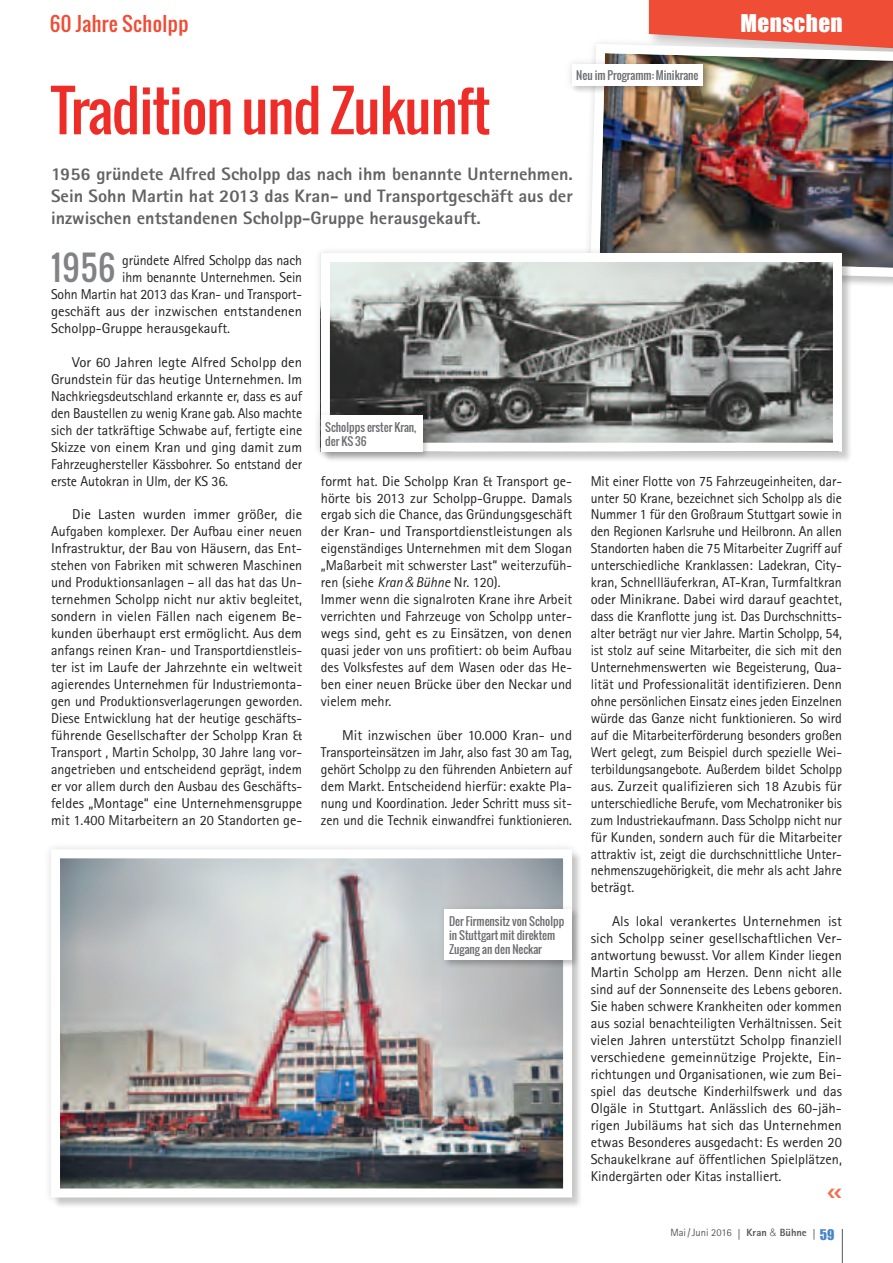
<style>
.page{position:relative;width:893px;height:1263px;background:#fff}
.page>*{position:absolute;margin:0;border:0;box-sizing:border-box;transform-origin:0 0}
.t1{font:55.5px "Oswald";letter-spacing:-.02em;color:#ee2d28}
.t2{font:33.6px "Oswald";color:#808285}
.t3{font:22.5px "Impact";letter-spacing:.02em;color:#fff}
.t4{font:19.5px "Oswald";letter-spacing:.02em;color:#ef4d35}
.t5{font:800 18px/21.6px "Rotis Sans Serif";color:#636366;text-align:justify}
.t6{font:14.25px/17px "Rotis Sans Serif";color:#231f20;text-align:justify}
.t7{font:11.25px/14.4px "Oswald";color:#6c6d70}
.t8{font:10.5px "Rotis Sans Serif";color:#57585a}
.s1{font-style:italic}
.s2{font-family:"Helvetica";font-weight:300;font-style:italic}
.s3{font-family:"Frutiger";font-weight:700;font-stretch:condensed;font-size:10.65px}
.s4{font-weight:800}
.s5{font-family:"Helvetica";font-weight:300}
.s6{font-family:"Impact";font-size:13.5px;color:#4786c6}
</style>
<div class="page">
<hr style="left:842px;top:1229px;width:1px;height:34px;background:#57585a">
<div style="left:649px;top:0;width:244px;height:36px;background:#ef4d35"></div>
<img style="left:589px;top:39px;width:304px;height:243px">
<div style="left:322px;top:254px;width:530px;height:208px;background:#f2f2f2"></div>
<div style="left:313px;top:245px;width:536px;height:214px;background:#231f20;opacity:.15"></div>
<img style="left:331px;top:263px;width:501px;height:179px">
<div style="left:321px;top:253px;width:521px;height:199px;border:9px solid #fff"></div>
<div style="left:43px;top:841px;width:537px;height:364px;background:#231f20;opacity:.15"></div>
<img style="left:61px;top:859px;width:501px;height:328px">
<div style="left:51px;top:849px;width:521px;height:348px;border:9px solid #fff"></div>
<div style="left:570px;top:62px;width:140px;height:32px;background:#231f20;opacity:.2"></div>
<div style="left:564px;top:56px;width:146px;height:37px;background:#231f20;opacity:.15"></div>
<div style="left:572px;top:64px;width:131px;height:22px;background:#fff"></div>
<div style="left:313px;top:407px;width:117px;height:52px;background:#231f20;opacity:.15"></div>
<div style="left:321px;top:415px;width:101px;height:37px;background:#fff"></div>
<div style="left:437px;top:901px;width:143px;height:66px;background:#231f20;opacity:.15"></div>
<div style="left:445px;top:909px;width:127px;height:51px;background:#fff"></div>
<h3 class="t4" style="left:50px;top:9px;width:140px">60 Jahre Scholpp</h3>
<h3 class="t3" style="left:740px;top:6px;width:104px">Menschen</h3>
<p class="t7" style="left:576px;top:68px;width:124px">Neu im Programm: Minikrane</p>
<h1 class="t1" style="left:51px;top:69px;width:441px">Tradition und Zukunft</h1>
<p class="t5" style="left:51px;top:163px;width:523px">1956 gründete Alfred Scholpp das nach ihm benannte Unternehmen.<br>Sein Sohn Martin hat 2013 das Kran- und Transportgeschäft aus der inzwischen entstandenen Scholpp-Gruppe herausgekauft.</p>
<h2 class="t2" style="left:51px;top:242px;width:66px">1956</h2>
<p class="t6" style="left:122px;top:252px;width:181px">gründete Alfred Scholpp das nach</p>
<p class="t6" style="left:122px;top:269px;width:181px">ihm benannte Unternehmen. Sein</p>
<p class="t6" style="left:51px;top:286px;width:253px">Sohn Martin hat 2013 das Kran- und Transport-</p>
<p class="t6" style="left:51px;top:303px;width:253px">geschäft aus der inzwischen entstandenen</p>
<p class="t6" style="left:51px;top:320px;width:181px">Scholpp-Gruppe herausgekauft.</p>
<p class="t6" style="left:51px;top:353px;width:253px;text-indent:21px">Vor 60 Jahren legte Alfred Scholpp den Grundstein für das heutige Unternehmen. Im Nachkriegsdeutschland erkannte er, dass es auf den Baustellen zu wenig Krane gab. Also machte sich der tatkräftige Schwabe auf, fertigte eine Skizze von einem Kran und ging damit zum Fahrzeughersteller Kässbohrer. So entstand der erste Autokran in Ulm, der KS 36.</p>
<p class="t6" style="left:51px;top:506px;width:253px;text-indent:21px">Die Lasten wurden immer größer, die Aufgaben komplexer. Der Aufbau einer neuen Infrastruktur, der Bau von Häusern, das Ent&shy;stehen von Fabriken mit schweren Maschinen und Produktionsanlagen – all das hat das Un&shy;ternehmen Scholpp nicht nur aktiv begleitet, sondern in vielen Fällen nach eigenem Be&shy;kunden überhaupt erst ermöglicht. Aus dem anfangs reinen Kran- und Transportdienstleis&shy;ter ist im Laufe der Jahrzehnte ein weltweit agierendes Unternehmen für Industriemonta&shy;gen und Produktionsverlagerungen geworden.<br>Diese Entwicklung hat der heutige geschäfts&shy;führende Gesellschafter der Scholpp Kran &amp; Transport , Martin Scholpp, 30 Jahre lang vor&shy;angetrieben und entscheidend geprägt, indem er vor allem durch den Ausbau des Geschäfts&shy;feldes „Montage“ eine Unternehmensgruppe mit 1.400 Mitarbeitern an 20 Standorten ge-</p>
<p class="t7" style="left:325px;top:419px;width:93px">Scholpps erster Kran, der KS 36</p>
<p class="t6" style="left:321px;top:472px;width:253px;text-align:left">formt hat. Die Scholpp Kran &amp; Transport ge&shy;hörte bis 2013 zur Scholpp-Gruppe. Damals ergab sich die Chance, das Gründungsgeschäft der Kran- und Transportdienstleistungen als eigenständiges Unternehmen mit dem Slogan „Maßarbeit mit schwerster Last“ weiterzufüh&shy;ren (siehe <span class="s1">Kran</span><span class="s2">&amp;</span><span class="s1">Bühne</span> Nr. 120).<br>Immer wenn die signalroten Krane ihre Arbeit verrichten und Fahrzeuge von Scholpp unter&shy;wegs sind, geht es zu Einsätzen, von denen quasi jeder von uns profitiert: ob beim Aufbau des Volksfestes auf dem Wasen oder das He&shy;ben einer neuen Brücke über den Neckar und vielem mehr.</p>
<p class="t6" style="left:321px;top:726px;width:253px;text-indent:21px">Mit inzwischen über 10.000 Kran- und Transporteinsätzen im Jahr, also fast 30 am Tag, gehört Scholpp zu den führenden Anbietern auf dem Markt. Entscheidend hierfür: exakte Pla&shy;nung und Koordination. Jeder Schritt muss sit&shy;zen und die Technik einwandfrei funktionieren.</p>
<p class="t7" style="left:449px;top:913px;width:117px">Der Firmensitz von Scholpp in Stuttgart mit direktem<br>Zugang an den Neckar</p>
<p class="t6" style="left:591px;top:472px;width:253px">Mit einer Flotte von 75 Fahrzeugeinheiten, dar&shy;unter 50 Krane, bezeichnet sich Scholpp als die Nummer 1 für den Großraum Stuttgart sowie in den Regionen Karlsruhe und Heilbronn. An allen Standorten haben die 75 Mitarbeiter Zugriff auf unterschiedliche Kranklassen: Ladekran, City&shy;kran, Schnellläuferkran, AT-Kran, Turmfaltkran oder Minikrane. Dabei wird darauf geachtet, dass die Kranflotte jung ist. Das Durchschnitts&shy;alter beträgt nur vier Jahre. Martin Scholpp, 54, ist stolz auf seine Mitarbeiter, die sich mit den Unternehmenswerten wie Begeisterung, Qua&shy;lität und Professionalität identifizieren. Denn ohne persönlichen Einsatz eines jeden Einzelnen würde das Ganze nicht funktionieren. So wird auf die Mitarbeiterförderung besonders großen Wert gelegt, zum Beispiel durch spezielle Wei&shy;terbildungsangebote. Außerdem bildet Scholpp aus. Zurzeit qualifizieren sich 18 Azubis für unterschiedliche Berufe, vom Mechatroniker bis zum Industriekaufmann. Dass Scholpp nicht nur für Kunden, sondern auch für die Mitarbeiter attraktiv ist, zeigt die durchschnittliche Unter&shy;nehmenszugehörigkeit, die mehr als acht Jahre beträgt.</p>
<p class="t6" style="left:591px;top:913px;width:253px;text-indent:21px">Als lokal verankertes Unternehmen ist sich Scholpp seiner gesellschaftlichen Ver&shy;antwortung bewusst. Vor allem Kinder liegen Martin Scholpp am Herzen. Denn nicht alle sind auf der Sonnenseite des Lebens geboren.<br>Sie haben schwere Krankheiten oder kommen aus sozial benachteiligten Verhältnissen. Seit vielen Jahren unterstützt Scholpp finanziell verschiedene gemeinnützige Projekte, Ein&shy;richtungen und Organisationen, wie zum Bei&shy;spiel das deutsche Kinderhilfswerk und das Olgäle in Stuttgart. Anlässlich des 60-jäh&shy;rigen Jubiläums hat sich das Unternehmen etwas Besonderes ausgedacht: Es werden 20<br>Schaukelkrane auf öffentlichen Spielplätzen, Kindergärten oder Kitas installiert.</p>
<p class="t8" style="left:670px;top:1226px;width:165px">Mai/Juni 2016 <span class="s3">|</span> <span class="s4">Kran</span> <span class="s5">&amp;</span> <span class="s4">Bühne</span> <span class="s3">|</span> <span class="s6">59</span></p>
</div>
